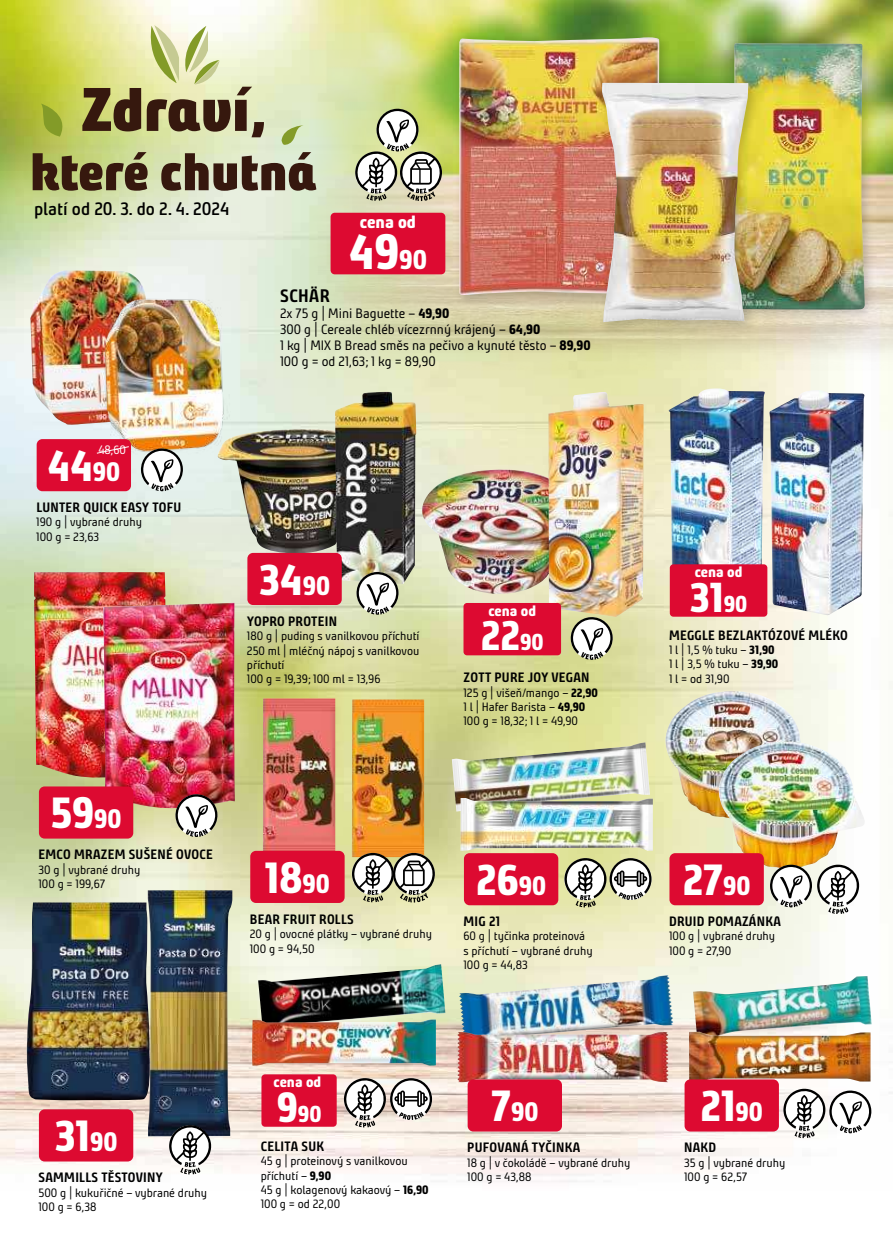
<style>
.page{position:relative;width:893px;height:1234px;background:#fff}
.page>*{position:absolute;margin:0;border:0;box-sizing:border-box;transform-origin:0 0}
.t1{font:800 48.9px "Bunday Clean";color:#fff}
.t2{font:800 43.35px "Bunday Clean";color:#fff}
.t3{font:800 41.55px "Bunday Clean";color:#fff}
.t4{font:800 26.25px "Bunday Clean";color:#fff}
.t5{font:800 22.65px "Bunday Clean";color:#fff}
.t6{font:600 18px "Bunday Clean";color:#000}
.t7{font:700 18px "Bunday Clean";letter-spacing:.02em;color:#000}
.t8{font:800 17.7px "Bunday Clean";color:#fff}
.t9{font:800 15px "Bunday Clean";color:#fff}
.t10{font:700 13.5px "Bunday Clean";letter-spacing:.02em;color:#000}
.t11{font:13.5px/16.2px "Bunday Clean";color:#000}
.t12{font:12px/14.4px "Bunday Clean";color:#000}
.t13{font:12px "Bunday Clean";color:#fff}
.s1{font-size:26.7px}
.s2{font-weight:800}
.s3{font-size:26.25px}
.s4{font-size:22.65px}
.s5{font-size:41.55px}
.s6{font-size:43.35px}
</style>
<div class="page">
<img style="left:0;top:0;width:893px;height:1182px">
<img style="left:298px;top:0;width:595px;height:414px">
<img style="left:30px;top:270px;width:121px;height:155px">
<img style="left:93px;top:290px;width:140px;height:170px">
<img style="left:34px;top:572px;width:132px;height:207px">
<img style="left:103px;top:602px;width:132px;height:206px">
<img style="left:421px;top:469px;width:127px;height:124px">
<img style="left:548px;top:392px;width:96px;height:225px">
<img style="left:218px;top:429px;width:117px;height:124px">
<img style="left:335px;top:392px;width:81px;height:192px">
<img style="left:668px;top:388px;width:97px;height:226px">
<img style="left:769px;top:390px;width:96px;height:225px">
<div style="left:453px;top:31px;width:219px;height:276px;background:#000;opacity:.2"></div>
<img style="left:459px;top:37px;width:201px;height:259px">
<div style="left:726px;top:37px;width:152px;height:285px;background:#000;opacity:.2"></div>
<img style="left:730px;top:43px;width:135px;height:266px">
<div style="left:596px;top:77px;width:165px;height:257px;background:#000;opacity:.2"></div>
<img style="left:602px;top:83px;width:146px;height:239px">
<img style="left:263px;top:698px;width:72px;height:152px">
<img style="left:352px;top:699px;width:72px;height:153px">
<img style="left:452px;top:742px;width:198px;height:69px">
<img style="left:461px;top:797px;width:192px;height:53px">
<img style="left:665px;top:691px;width:147px;height:127px">
<img style="left:718px;top:741px;width:147px;height:128px">
<img style="left:27px;top:902px;width:121px;height:198px">
<img style="left:459px;top:974px;width:214px;height:69px">
<img style="left:693px;top:975px;width:179px;height:65px">
<img style="left:457px;top:1031px;width:212px;height:50px">
<img style="left:689px;top:1031px;width:181px;height:50px">
<img style="left:148px;top:890px;width:84px;height:245px">
<img style="left:258px;top:963px;width:187px;height:66px">
<img style="left:252px;top:1019px;width:184px;height:46px">
<div style="left:37px;top:439px;width:94px;height:52px;background:#dd0a31;border-radius:6px"></div>
<svg style="left:96px;top:446px;width:33px;height:8px"></svg>
<div style="left:39px;top:786px;width:94px;height:52px;background:#dd0a31;border-radius:6px"></div>
<div style="left:39px;top:1109px;width:94px;height:52px;background:#dd0a31;border-radius:6px"></div>
<div style="left:250px;top:850px;width:95px;height:52px;background:#dd0a31;border-radius:6px"></div>
<div style="left:247px;top:552px;width:95px;height:53px;background:#dd0a31;border-radius:6px"></div>
<div style="left:464px;top:853px;width:94px;height:52px;background:#dd0a31;border-radius:6px"></div>
<div style="left:468px;top:1079px;width:94px;height:52px;background:#dd0a31;border-radius:6px"></div>
<div style="left:685px;top:1079px;width:94px;height:52px;background:#dd0a31;border-radius:6px"></div>
<div style="left:669px;top:853px;width:95px;height:52px;background:#dd0a31;border-radius:6px"></div>
<svg style="left:41px;top:104px;width:30px;height:33px"></svg>
<svg style="left:282px;top:125px;width:21px;height:20px"></svg>
<svg style="left:82px;top:25px;width:182px;height:112px;background:#bebc8c"></svg>
<svg style="left:33px;top:152px;width:115px;height:39px;background:#776d44"></svg>
<svg style="left:161px;top:152px;width:155px;height:39px;background:#857a67"></svg>
<svg style="left:570px;top:616px;width:43px;height:43px"></svg>
<svg style="left:140px;top:448px;width:43px;height:43px"></svg>
<svg style="left:356px;top:571px;width:43px;height:43px"></svg>
<svg style="left:175px;top:793px;width:43px;height:43px"></svg>
<svg style="left:169px;top:1124px;width:42px;height:50px"></svg>
<svg style="left:564px;top:857px;width:87px;height:50px"></svg>
<svg style="left:344px;top:1077px;width:88px;height:50px"></svg>
<svg style="left:783px;top:1088px;width:89px;height:49px"></svg>
<svg style="left:769px;top:864px;width:90px;height:49px"></svg>
<svg style="left:355px;top:108px;width:87px;height:93px"></svg>
<svg style="left:352px;top:852px;width:83px;height:50px"></svg>
<div style="left:463px;top:603px;width:98px;height:52px;background:#dd0a31;border-radius:4px"></div>
<div style="left:261px;top:1074px;width:76px;height:52px;background:#dd0a31;border-radius:4px"></div>
<div style="left:670px;top:564px;width:97px;height:52px;background:#dd0a31;border-radius:4px"></div>
<div style="left:331px;top:213px;width:114px;height:61px;background:#dd0a31;border-radius:4px"></div>
<h3 class="t6" style="left:34px;top:196px;width:197px">platí od 20. 3. do 2. 4. 2024</h3>
<h3 class="t8" style="left:360px;top:212px;width:58px">cena od</h3>
<h1 class="t1" style="left:349px;top:225px;width:80px">49<span class="s1">90</span></h1>
<h3 class="t7" style="left:280px;top:283px;width:51px">SCHÄR</h3>
<p class="t11" style="left:280px;top:305px;width:312px">2x 75 g | Mini Baguette – <span class="s2">49,90<br></span>300 g | Cereale chléb vícezrnný krájený – <span class="s2">64,90<br></span>1 kg | MIX B Bread směs na pečivo a kynuté těsto – <span class="s2">89,90<br></span>100 g = od 21,63; 1 kg = 89,90</p>
<p class="t13" style="left:99px;top:442px;width:29px">48,60</p>
<h2 class="t2" style="left:47px;top:442px;width:74px">44<span class="s3">90</span></h2>
<p class="t10" style="left:36px;top:498px;width:146px">LUNTER QUICK EASY TOFU</p>
<p class="t12" style="left:36px;top:515px;width:107px">190 g | vybrané druhy<br>100 g = 23,63</p>
<h2 class="t2" style="left:51px;top:790px;width:72px">59<span class="s3">90</span></h2>
<p class="t10" style="left:39px;top:845px;width:176px">EMCO MRAZEM SUŠENÉ OVOCE</p>
<p class="t12" style="left:38px;top:862px;width:103px">30 g | vybrané druhy<br>100 g = 199,67</p>
<h2 class="t2" style="left:259px;top:556px;width:73px">34<span class="s3">90</span></h2>
<p class="t10" style="left:247px;top:612px;width:91px">YOPRO PROTEIN</p>
<p class="t12" style="left:247px;top:628px;width:174px">180 g | puding s vanilkovou příchutí<br>250 ml | mléčný nápoj s vanilkovou příchutí<br>100 g = 19,39; 100 ml = 13,96</p>
<p class="t9" style="left:488px;top:602px;width:49px">cena od</p>
<h3 class="t3" style="left:481px;top:613px;width:64px">22<span class="s4">90</span></h3>
<p class="t10" style="left:464px;top:668px;width:127px">ZOTT PURE JOY VEGAN</p>
<p class="t12" style="left:463px;top:685px;width:136px">125 g | višeň/mango – <span class="s2">22,90<br></span>1 l | Hafer Barista – <span class="s2">49,90<br></span>100 g = 18,32; 1 l = 49,90</p>
<h2 class="t2" style="left:265px;top:854px;width:66px">18<span class="s3">90</span></h2>
<p class="t10" style="left:250px;top:909px;width:105px">BEAR FRUIT ROLLS</p>
<p class="t12" style="left:250px;top:926px;width:184px">20 g | ovocné plátky – vybrané druhy<br>100 g = 94,50</p>
<h2 class="t2" style="left:476px;top:856px;width:71px">26<span class="s3">90</span></h2>
<p class="t10" style="left:464px;top:912px;width:38px">MIG 21</p>
<p class="t12" style="left:463px;top:928px;width:131px">60 g | tyčinka proteinová s příchutí – vybrané druhy<br>100 g = 44,83</p>
<p class="t9" style="left:695px;top:564px;width:49px">cena od</p>
<h3 class="t3" style="left:690px;top:575px;width:59px">31<span class="s4">90</span></h3>
<p class="t10" style="left:669px;top:625px;width:180px">MEGGLE BEZLAKTÓZOVÉ MLÉKO</p>
<p class="t12" style="left:669px;top:642px;width:111px">1 l | 1,5 % tuku – <span class="s2">31,90<br></span>1 l | 3,5 % tuku – <span class="s2">39,90<br></span>1 l = od 31,90</p>
<h2 class="t2" style="left:683px;top:856px;width:69px">27<span class="s3">90</span></h2>
<p class="t10" style="left:669px;top:912px;width:113px">DRUID POMAZÁNKA</p>
<p class="t12" style="left:669px;top:928px;width:108px">100 g | vybrané druhy<br>100 g = 27,90</p>
<h2 class="t2" style="left:55px;top:1112px;width:64px">31<span class="s3">90</span></h2>
<p class="t10" style="left:39px;top:1168px;width:126px">SAMMILLS TĚSTOVINY</p>
<p class="t12" style="left:38px;top:1184px;width:170px">500 g | kukuřičné – vybrané druhy<br>100 g = 6,38</p>
<p class="t9" style="left:274px;top:1073px;width:49px">cena od</p>
<h3 class="t5" style="left:277px;top:1101px;width:46px"><span class="s5">9</span>90</h3>
<p class="t10" style="left:261px;top:1136px;width:65px">CELITA SUK</p>
<p class="t12" style="left:261px;top:1153px;width:169px">45 g | proteinový s vanilkovou příchutí – <span class="s2">9,90<br></span>45 g | kolagenový kakaový – <span class="s2">16,90<br></span>100 g = od 22,00</p>
<h3 class="t4" style="left:491px;top:1097px;width:49px"><span class="s6">7</span>90</h3>
<p class="t10" style="left:467px;top:1138px;width:114px">PUFOVANÁ TYČINKA</p>
<p class="t12" style="left:467px;top:1154px;width:165px">18 g | v čokoládě – vybrané druhy<br>100 g = 43,88</p>
<h2 class="t2" style="left:700px;top:1082px;width:64px">21<span class="s3">90</span></h2>
<p class="t10" style="left:684px;top:1138px;width:33px">NAKD</p>
<p class="t12" style="left:684px;top:1154px;width:103px">35 g | vybrané druhy<br>100 g = 62,57</p>
</div>
